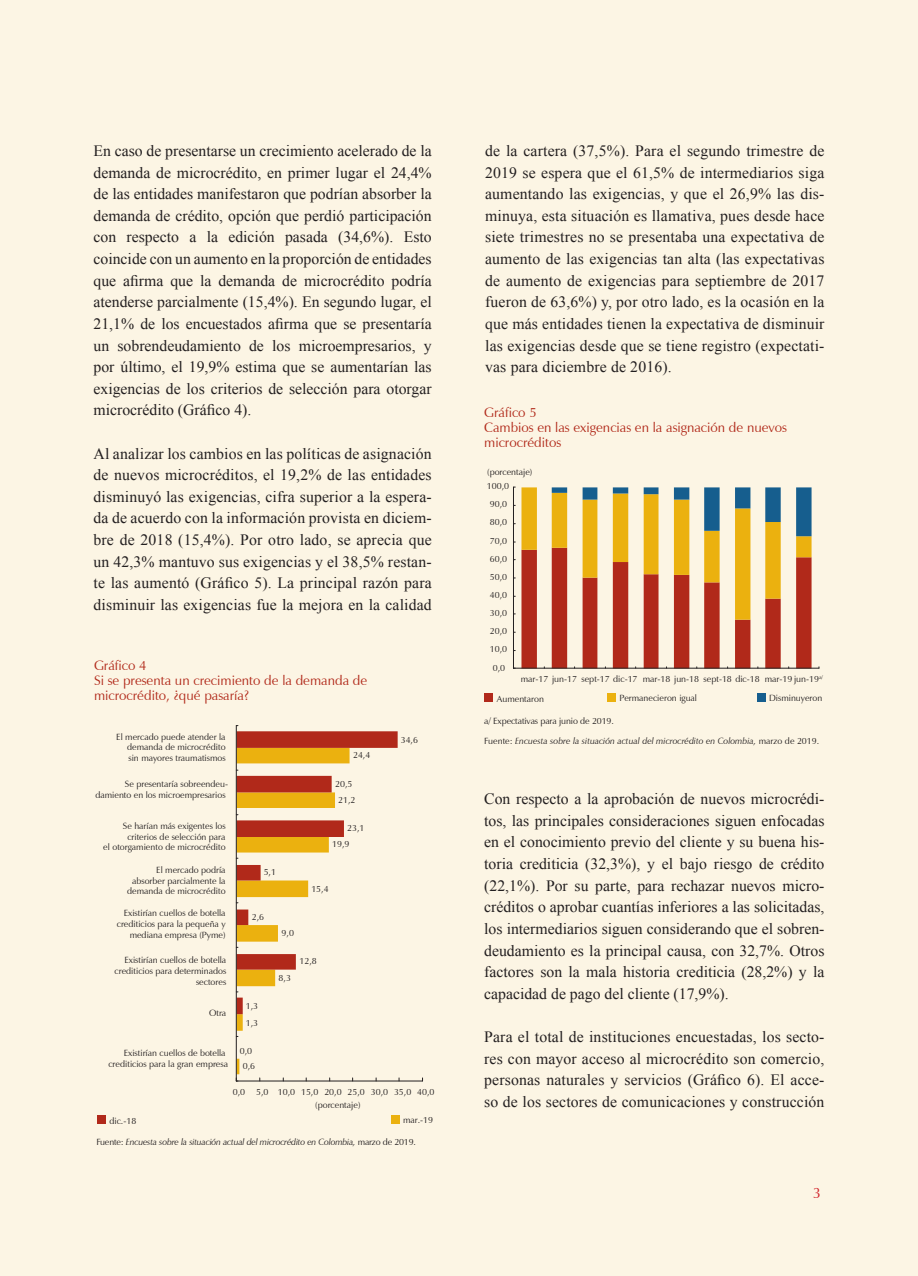
<style>
.page{position:relative;width:918px;height:1276px;background:#fcf5e4}
.page>*{position:absolute;margin:0;border:0;box-sizing:border-box;transform-origin:0 0}
.Cuerpo_de_texto{font:15.75px/21.6px "Times New Roman";letter-spacing:.01em;color:#231f20;text-align:justify}
.t1{font:15px "Zapf Humanist 601 BT";color:#d1232a}
.Título_de_gráfico{font:13.5px/15px "Zapf Humanist 601 BT";color:#b1291a}
.Pie_de_gráficos_cuad{font:9px/10.8px "Zapf Humanist 601 BT";color:#231f20;text-align:right}
.Pie_de_gráficos_cuad-2{font:italic 9px "Zapf Humanist 601 BT";letter-spacing:-.01em;color:#231f20}
.s1{font-style:normal}
</style>
<div class="page">
<div style="left:97px;top:1115px;width:8px;height:9px;background:#b1291a"></div>
<div style="left:391px;top:1115px;width:9px;height:9px;background:#ebb10f"></div>
<hr style="left:236px;top:1080px;width:187px;height:1px;background:#231f20">
<svg style="left:236px;top:725px;width:164px;height:356px"></svg>
<div style="left:757px;top:693px;width:8px;height:8px;background:#165e8e"></div>
<div style="left:607px;top:693px;width:8px;height:8px;background:#ebb10f"></div>
<div style="left:484px;top:693px;width:9px;height:8px;background:#b1291a"></div>
<hr style="left:513px;top:487px;width:1px;height:181px;background:#231f20">
<hr style="left:513px;top:668px;width:306px;height:1px;background:#231f20">
<svg style="left:521px;top:487px;width:291px;height:181px"></svg>
<p class="Cuerpo_de_texto" style="left:94px;top:140px;width:340px">En caso de presentarse un crecimiento acelerado de la demanda de microcrédito, en primer lugar el 24,4% de las entidades manifestaron que podrían absorber la demanda de crédito, opción que perdió participación con respecto a la edición pasada (34,6%). Esto coincide con un aumento en la proporción de entidades que afirma que la demanda de microcrédito podría atenderse parcialmente (15,4%). En segundo lugar, el 21,1% de los encuestados afirma que se presentaría un sobrendeudamiento de los microempresarios, y por último, el 19,9% estima que se aumentarían las exigencias de los criterios de selección para otorgar microcrédito (Gráfico 4).</p>
<p class="Cuerpo_de_texto" style="left:94px;top:442px;width:340px">Al analizar los cambios en las políticas de asignación de nuevos microcréditos, el 19,2% de las entidades disminuyó las exigencias, cifra superior a la espera&shy;da de acuerdo con la información provista en diciem&shy;bre de 2018 (15,4%). Por otro lado, se aprecia que un 42,3% mantuvo sus exigencias y el 38,5% restan&shy;te las aumentó (Gráfico 5). La principal razón para disminuir las exigencias fue la mejora en la calidad</p>
<p class="Título_de_gráfico" style="left:94px;top:658px;width:54px">Gráfico 4</p>
<p class="Título_de_gráfico" style="left:94px;top:673px;width:275px">Si se presenta un crecimiento de la demanda de microcrédito, ¿qué pasaría?</p>
<p class="Pie_de_gráficos_cuad" style="left:127px;top:731px;width:100px;text-align:justify;text-indent:-11px">El mercado puede atender la demanda de microcrédito sin mayores traumatismos</p>
<p class="Pie_de_gráficos_cuad" style="left:95px;top:779px;width:134px">Se presentaría sobreendeu&shy;damiento en los microempresarios</p>
<p class="Pie_de_gráficos_cuad" style="left:353px;top:750px;width:19px">24,4</p>
<p class="Pie_de_gráficos_cuad" style="left:335px;top:779px;width:19px">20,5</p>
<p class="Pie_de_gráficos_cuad" style="left:338px;top:794px;width:19px">21,2</p>
<p class="Pie_de_gráficos_cuad" style="left:103px;top:820px;width:124px">Se harían más exigentes los criterios de selección para<br>el otorgamiento de microcrédito</p>
<p class="Pie_de_gráficos_cuad" style="left:347px;top:822px;width:19px">23,1</p>
<p class="Pie_de_gráficos_cuad" style="left:332px;top:839px;width:19px">19,9</p>
<p class="Pie_de_gráficos_cuad" style="left:127px;top:864px;width:100px">El mercado podría absorber parcialmente la demanda de microcrédito</p>
<p class="Pie_de_gráficos_cuad" style="left:264px;top:867px;width:14px">5,1</p>
<p class="Pie_de_gráficos_cuad" style="left:311px;top:883px;width:19px">15,4</p>
<p class="Pie_de_gráficos_cuad" style="left:117px;top:907px;width:110px">Existirían cuellos de botella crediticios para la pequeña y mediana empresa (Pyme)</p>
<p class="Pie_de_gráficos_cuad" style="left:252px;top:911px;width:14px">2,6</p>
<p class="Pie_de_gráficos_cuad" style="left:282px;top:928px;width:14px">9,0</p>
<p class="Pie_de_gráficos_cuad" style="left:115px;top:954px;width:113px">Existirían cuellos de botella crediticios para determinados sectores</p>
<p class="Pie_de_gráficos_cuad" style="left:279px;top:972px;width:14px">8,3</p>
<p class="Pie_de_gráficos_cuad" style="left:299px;top:956px;width:19px">12,8</p>
<p class="Pie_de_gráficos_cuad" style="left:209px;top:1007px;width:19px">Otra</p>
<p class="Pie_de_gráficos_cuad" style="left:246px;top:1000px;width:14px">1,3</p>
<p class="Pie_de_gráficos_cuad" style="left:246px;top:1017px;width:14px">1,3</p>
<p class="Pie_de_gráficos_cuad" style="left:108px;top:1047px;width:121px">Existirían cuellos de botella crediticios para la gran empresa</p>
<p class="Pie_de_gráficos_cuad" style="left:240px;top:1045px;width:14px">0,0</p>
<p class="Pie_de_gráficos_cuad" style="left:243px;top:1060px;width:14px">0,6</p>
<p class="Pie_de_gráficos_cuad" style="left:401px;top:734px;width:19px">34,6</p>
<p class="Pie_de_gráficos_cuad" style="left:315px;top:1085px;width:121px;line-height:13.5px;text-align:left;text-indent:-82px">0,0 5,0 10,0 15,0 20,0 25,0 30,0 35,0 40,0 (porcentaje)</p>
<p class="Pie_de_gráficos_cuad" style="left:110px;top:1115px;width:28px">dic.-18</p>
<p class="Pie_de_gráficos_cuad" style="left:403px;top:1114px;width:32px">mar.-19</p>
<p class="Pie_de_gráficos_cuad-2" style="left:96px;top:1136px;width:321px"><span class="s1">Fuente:</span> Encuesta sobre la situación actual del microcrédito en Colombia, <span class="s1">marzo de 2019.</span></p>
<p class="Cuerpo_de_texto" style="left:485px;top:140px;width:341px">de la cartera (37,5%). Para el segundo trimestre de 2019 se espera que el 61,5% de intermediarios siga aumentando las exigencias, y que el 26,9% las dis&shy;minuya, esta situación es llamativa, pues desde hace siete trimestres no se presentaba una expectativa de aumento de las exigencias tan alta (las expectativas de aumento de exigencias para septiembre de 2017 fueron de 63,6%) y, por otro lado, es la ocasión en la que más entidades tienen la expectativa de disminuir las exigencias desde que se tiene registro (expectati&shy;vas para diciembre de 2016).</p>
<p class="Título_de_gráfico" style="left:484px;top:404px;width:54px">Gráfico 5</p>
<p class="Título_de_gráfico" style="left:484px;top:419px;width:304px">Cambios en las exigencias en la asignación de nuevos microcréditos</p>
<p class="Pie_de_gráficos_cuad" style="left:487px;top:466px;width:47px">(porcentaje)</p>
<p class="Pie_de_gráficos_cuad" style="left:487px;top:481px;width:24px">100,0</p>
<p class="Pie_de_gráficos_cuad" style="left:490px;top:498px;width:19px">90,0</p>
<p class="Pie_de_gráficos_cuad" style="left:490px;top:517px;width:19px">80,0</p>
<p class="Pie_de_gráficos_cuad" style="left:490px;top:535px;width:19px">70,0</p>
<p class="Pie_de_gráficos_cuad" style="left:490px;top:553px;width:19px">60,0</p>
<p class="Pie_de_gráficos_cuad" style="left:490px;top:571px;width:19px">50,0</p>
<p class="Pie_de_gráficos_cuad" style="left:490px;top:589px;width:19px">40,0</p>
<p class="Pie_de_gráficos_cuad" style="left:490px;top:608px;width:19px">30,0</p>
<p class="Pie_de_gráficos_cuad" style="left:490px;top:625px;width:19px">20,0</p>
<p class="Pie_de_gráficos_cuad" style="left:490px;top:644px;width:19px">10,0</p>
<p class="Pie_de_gráficos_cuad" style="left:493px;top:662px;width:14px">0,0</p>
<p class="Pie_de_gráficos_cuad" style="left:521px;top:673px;width:304px">mar-17 jun-17 sept-17 dic-17 mar-18 jun-18 sept-18 dic-18 mar-19 jun-19<sup>a/</sup></p>
<p class="Pie_de_gráficos_cuad" style="left:497px;top:693px;width:49px">Aumentaron</p>
<p class="Pie_de_gráficos_cuad" style="left:619px;top:693px;width:79px">Permanecieron igual</p>
<p class="Pie_de_gráficos_cuad" style="left:769px;top:692px;width:55px">Disminuyeron</p>
<p class="Pie_de_gráficos_cuad" style="left:484px;top:716px;width:131px">a/ Expectativas para junio de 2019.</p>
<p class="Pie_de_gráficos_cuad-2" style="left:484px;top:735px;width:337px"><span class="s1">Fuente:</span> Encuesta sobre la situación actual del microcrédito en Colombia, <span class="s1">marzo de 2019.</span></p>
<p class="Cuerpo_de_texto" style="left:484px;top:788px;width:342px">Con respecto a la aprobación de nuevos microcrédi&shy;tos, las principales consideraciones siguen enfocadas en el conocimiento previo del cliente y su buena his&shy;toria crediticia (32,3%), y el bajo riesgo de crédito (22,1%). Por su parte, para rechazar nuevos micro&shy;créditos o aprobar cuantías inferiores a las solicitadas, los intermediarios siguen considerando que el sobren&shy;deudamiento es la principal causa, con 32,7%. Otros factores son la mala historia crediticia (28,2%) y la capacidad de pago del cliente (17,9%).</p>
<p class="Cuerpo_de_texto" style="left:484px;top:1025px;width:342px">Para el total de instituciones encuestadas, los secto&shy;res con mayor acceso al microcrédito son comercio, personas naturales y servicios (Gráfico 6). El acce&shy;so de los sectores de comunicaciones y construcción</p>
<p class="t1" style="left:813px;top:1184px;width:10px">3</p>
</div>
